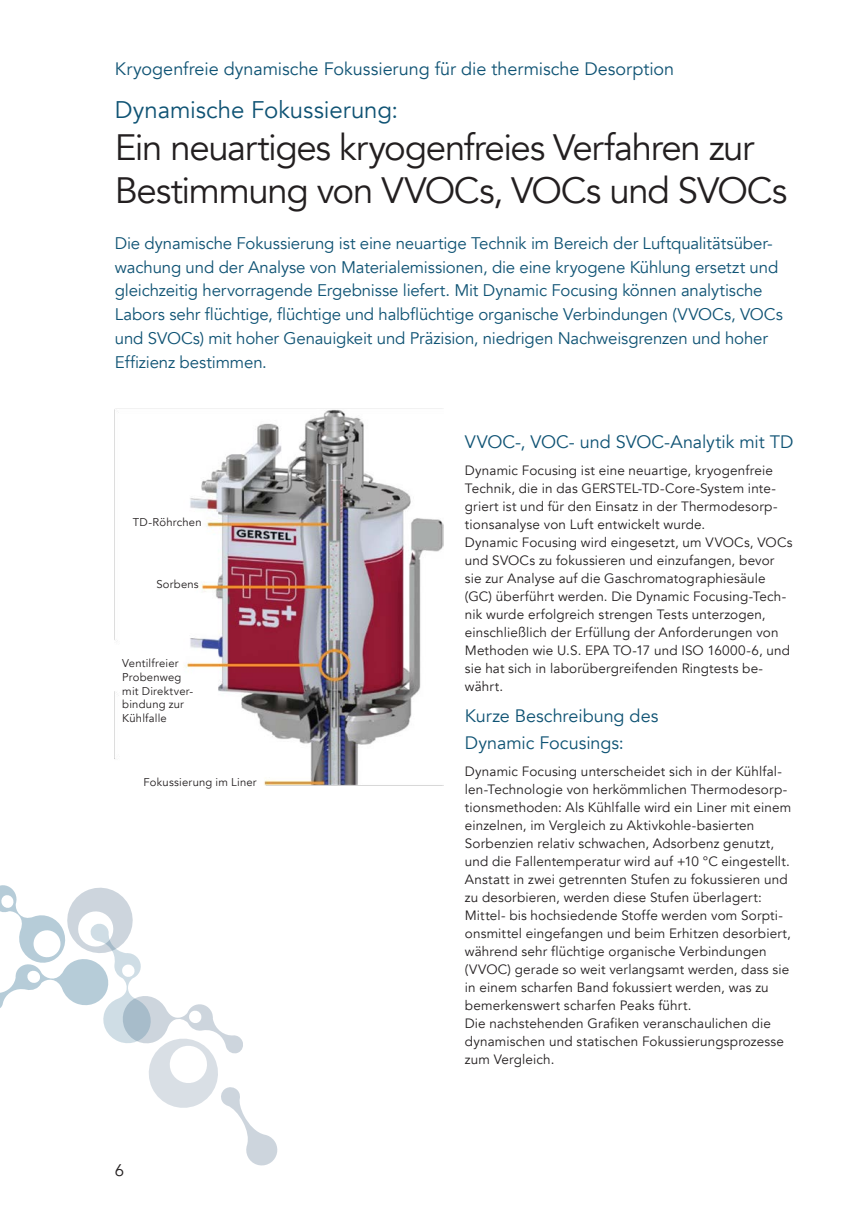
<style>
.page{position:relative;width:851px;height:1221px;background:#fff}
.page>*{position:absolute;margin:0;border:0;box-sizing:border-box;transform-origin:0 0}
.t1{font:36.6px/42.2px "Avenir";letter-spacing:-.035em;color:#231f20}
.t2{font:24px "Avenir";letter-spacing:-.005em;color:#0f5374}
.t3{font:18px/27px "Avenir";color:#0f5374}
.t4{font:16.8px/23.9px "Avenir";letter-spacing:-.01em;color:#0f5374}
.t5{font:16.8px "Avenir";color:#231f20}
.t6{font:13.5px/18px "Avenir";letter-spacing:.01em;color:#231f20}
.t7{font:11.25px/13.5px "Avenir";letter-spacing:.02em;color:#231f20}
</style>
<div class="page">
<svg style="left:0;top:885px;width:278px;height:281px"></svg>
<img style="left:115px;top:408px;width:328px;height:377px">
<h3 class="t3" style="left:115px;top:56px;width:561px">Kryogenfreie dynamische Fokussierung für die thermische Desorption</h3>
<h2 class="t2" style="left:115px;top:96px;width:285px">Dynamische Fokussierung:</h2>
<h1 class="t1" style="left:115px;top:127px;width:674px">Ein neuartiges kryogenfreies Verfahren zur<br>Bestimmung von VVOCs, VOCs und SVOCs</h1>
<p class="t4" style="left:115px;top:231px;width:669px">Die dynamische Fokussierung ist eine neuartige Technik im Bereich der Luftqualitätsüber&shy;wachung und der Analyse von Materialemissionen, die eine kryogene Kühlung ersetzt und gleichzeitig hervorragende Ergebnisse liefert. Mit Dynamic Focusing können analytische Labors sehr flüchtige, flüchtige und halbflüchtige organische Verbindungen (VVOCs, VOCs und SVOCs) mit hoher Genauigkeit und Präzision, niedrigen Nachweisgrenzen und hoher Effizienz bestimmen.</p>
<p class="t7" style="left:133px;top:515px;width:70px">TD-Röhrchen</p>
<p class="t7" style="left:156px;top:577px;width:44px">Sorbens</p>
<p class="t7" style="left:122px;top:657px;width:72px">Ventilfreier<br>Probenweg mit Direktver&shy;bindung zur<br>Kühlfalle</p>
<p class="t7" style="left:144px;top:775px;width:115px">Fokussierung im Liner</p>
<p class="t5" style="left:115px;top:1160px;width:11px">6</p>
<h3 class="t3" style="left:465px;top:429px;width:330px">VVOC-, VOC- und SVOC-Analytik mit TD</h3>
<p class="t6" style="left:465px;top:461px;width:329px">Dynamic Focusing ist eine neuartige, kryogenfreie Technik, die in das GERSTEL-TD-Core-System inte&shy;griert ist und für den Einsatz in der Thermodesorp&shy;tionsanalyse von Luft entwickelt wurde.<br>Dynamic Focusing wird eingesetzt, um VVOCs, VOCs und SVOCs zu fokussieren und einzufangen, bevor sie zur Analyse auf die Gaschromatographiesäule (GC) überführt werden. Die Dynamic Focusing-Tech&shy;nik wurde erfolgreich strengen Tests unterzogen, einschließlich der Erfüllung der Anforderungen von Methoden wie U.S. EPA TO-17 und ISO 16000-6, und sie hat sich in laborübergreifenden Ringtests be&shy;währt.</p>
<h3 class="t3" style="left:465px;top:703px;width:195px">Kurze Beschreibung des<br>Dynamic Focusings:</h3>
<p class="t6" style="left:465px;top:762px;width:328px">Dynamic Focusing unterscheidet sich in der Kühlfal&shy;len-Technologie von herkömmlichen Thermodesorp&shy;tionsmethoden: Als Kühlfalle wird ein Liner mit einem einzelnen, im Vergleich zu Aktivkohle-basierten Sorbenzien relativ schwachen, Adsorbenz genutzt, und die Fallentemperatur wird auf +10 °C eingestellt.<br>Anstatt in zwei getrennten Stufen zu fokussieren und zu desorbieren, werden diese Stufen überlagert:<br>Mittel- bis hochsiedende Stoffe werden vom Sorpti&shy;onsmittel eingefangen und beim Erhitzen desorbiert, während sehr flüchtige organische Verbindungen (VVOC) gerade so weit verlangsamt werden, dass sie in einem scharfen Band fokussiert werden, was zu bemerkenswert scharfen Peaks führt.<br>Die nachstehenden Grafiken veranschaulichen die dynamischen und statischen Fokussierungsprozesse zum Vergleich.</p>
</div>
